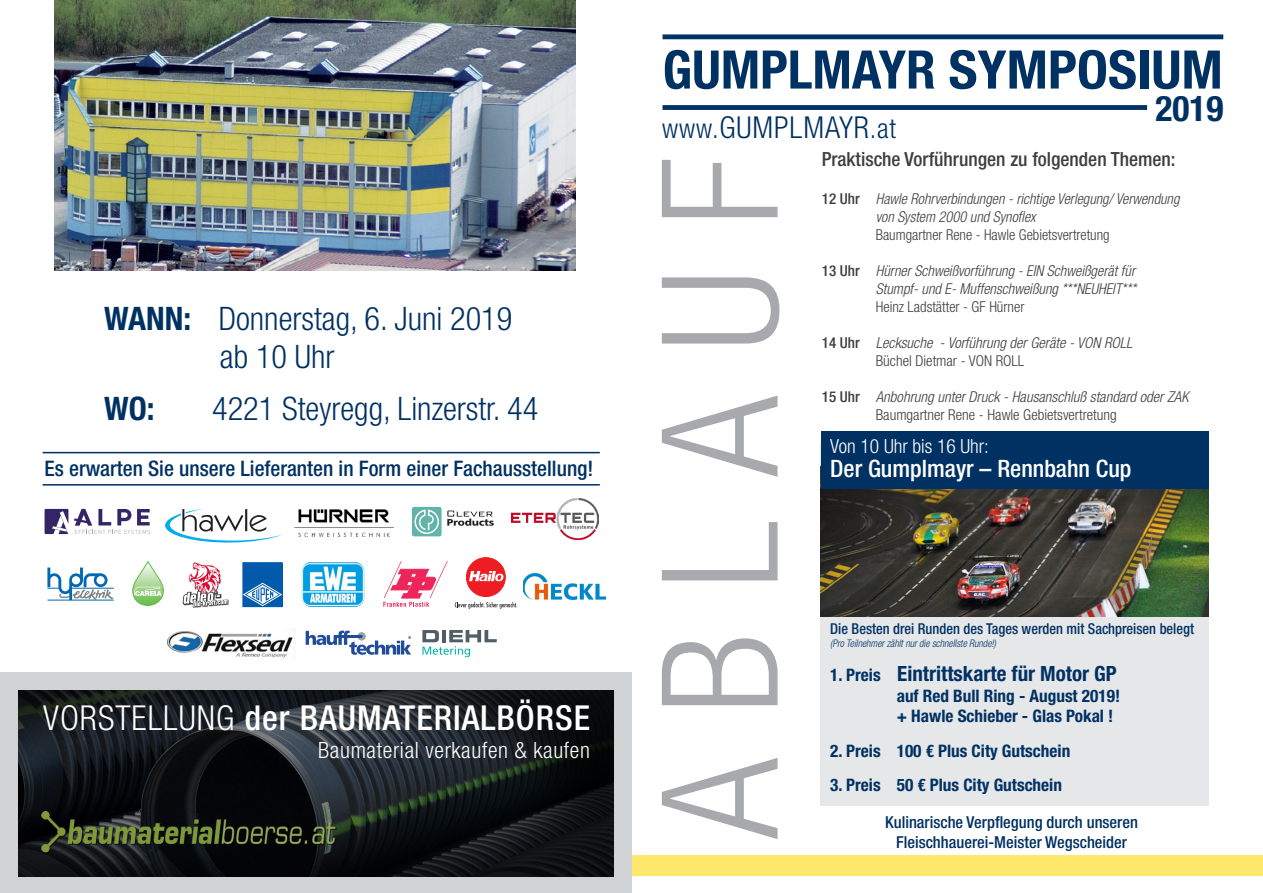
<style>
.page{position:relative;width:1263px;height:893px;background:#fff}
.page>*{position:absolute;margin:0;border:0;box-sizing:border-box;transform-origin:0 0}
.t1{font:300 condensed 162px "Helvetica Neue LT Pro";letter-spacing:.27em;color:#a8a9ad}
.t2{font:700 condensed 53.25px "Helvetica Neue LT Pro";color:#003163}
.t3{font:700 condensed 35.4px "Helvetica Neue LT Pro";color:#003163}
.t4{font:500 condensed 34.35px "Helvetica Neue LT Pro";letter-spacing:.03em;color:#fff}
.t5{font:300 condensed 32.4px/37.2px "Helvetica Neue LT Pro";color:#003163}
.t6{font:700 condensed 32.4px "Helvetica Neue LT Pro";color:#003163}
.t7{font:300 condensed 30.3px "Helvetica Neue LT Pro";letter-spacing:.03em;color:#003060}
.t8{font:500 condensed 24px "Helvetica Neue LT Pro";color:#fff}
.t9{font:300 condensed 22.5px "Helvetica Neue LT Pro";letter-spacing:.03em;color:#fff}
.t10{font:500 condensed 21.45px "Helvetica Neue LT Pro";color:#003163}
.t11{font:700 condensed 21px "Helvetica Neue LT Pro";color:#003163}
.t12{font:500 condensed 19.5px "Helvetica Neue LT Pro";color:#3e3e3f}
.t13{font:300 condensed 19.5px "Helvetica Neue LT Pro";color:#fff}
.t14{font:700 condensed 17.25px/20.7px "Helvetica Neue LT Pro";color:#003163}
.t15{font:500 condensed 16.5px/19.8px "Helvetica Neue LT Pro";color:#003163;text-align:center}
.t16{font:italic 300 condensed 15px/18px "Helvetica Neue LT Pro";color:#3e3e3f}
.t17{font:300 condensed 15px "Helvetica Neue LT Pro";color:#3e3e3f}
.t18{font:500 condensed 15px "Helvetica Neue LT Pro";color:#003163;scale:.96 1}
.t19{font:italic 300 condensed 10.5px "Helvetica Neue LT Pro";color:#003163;scale:.94 1}
.s1{font-weight:700}
.s2{font-weight:300}
.s3{font-size:27.15px}
.s4{font-weight:500;font-style:normal}
.s5{font-style:normal}
.s6{font-size:17.25px}
</style>
<div class="page">
<div style="left:0;top:855px;width:1263px;height:20px;background:#ffe86e"></div>
<div style="left:0;top:673px;width:631px;height:220px;background:#d1d2d4"></div>
<div style="left:662px;top:34px;width:561px;height:5px;background:#003163"></div>
<div style="left:662px;top:105px;width:485px;height:5px;background:#003163"></div>
<img style="left:54px;top:0;width:521px;height:270px">
<img style="left:18px;top:690px;width:596px;height:186px">
<hr style="left:43px;top:452px;width:557px;height:1px;background:#003163">
<hr style="left:43px;top:484px;width:557px;height:2px;background:#003163">
<svg style="left:45px;top:509px;width:23px;height:25px"></svg>
<svg style="left:74px;top:509px;width:76px;height:25px"></svg>
<svg style="left:132px;top:561px;width:32px;height:45px"></svg>
<svg style="left:412px;top:507px;width:82px;height:30px"></svg>
<img style="left:182px;top:562px;width:47px;height:46px">
<svg style="left:422px;top:630px;width:75px;height:27px"></svg>
<img style="left:512px;top:498px;width:86px;height:42px">
<div style="left:243px;top:563px;width:39px;height:44px;background:#015aaa"></div>
<svg style="left:242px;top:582px;width:41px;height:25px"></svg>
<img style="left:302px;top:562px;width:62px;height:45px">
<img style="left:168px;top:631px;width:125px;height:27px">
<svg style="left:383px;top:561px;width:65px;height:46px"></svg>
<svg style="left:455px;top:602px;width:62px;height:7px"></svg>
<div style="left:466px;top:558px;width:39px;height:38px;background:#ee1d23;border-radius:50%"></div>
<div style="left:466px;top:557px;width:39px;height:40px;border:1px solid #ee1d23;border-radius:50%"></div>
<svg style="left:469px;top:571px;width:35px;height:10px"></svg>
<svg style="left:306px;top:631px;width:105px;height:24px"></svg>
<svg style="left:165px;top:509px;width:117px;height:33px"></svg>
<svg style="left:47px;top:567px;width:66px;height:33px"></svg>
<hr style="left:72px;top:588px;width:42px;height:1px;background:#0168b3">
<hr style="left:47px;top:600px;width:67px;height:1px;background:#0168b3">
<img style="left:523px;top:572px;width:83px;height:29px">
<img style="left:294px;top:509px;width:99px;height:27px">
<div style="left:821px;top:443px;width:388px;height:363px;background:#e6e7e9"></div>
<img style="left:821px;top:489px;width:388px;height:128px">
<div style="left:821px;top:432px;width:388px;height:57px;background:#003163"></div>
<img style="left:40px;top:802px;width:296px;height:59px">
<h3 class="t5" style="left:220px;top:300px;width:294px;text-indent:-116px"><span class="s1">WANN:</span> Donnerstag, 6. Juni 2019 ab 10 Uhr</h3>
<h3 class="t6" style="left:104px;top:389px;width:52px">WO:</h3>
<h3 class="t5" style="left:212px;top:390px;width:328px">4221 Steyregg, Linzerstr. 44</h3>
<h3 class="t10" style="left:45px;top:455px;width:550px">Es erwarten Sie unsere Lieferanten in Form einer Fachausstellung!</h3>
<h3 class="t4" style="left:43px;top:698px;width:548px"><span class="s2">VORSTELLUNG</span> der BAUMATERIALBÖRSE</h3>
<h3 class="t9" style="left:318px;top:737px;width:273px">Baumaterial verkaufen &amp; kaufen</h3>
<h2 class="t2" style="left:662px;top:37px;width:562px">GUMPLMAYR SYMPOSIUM</h2>
<h3 class="t3" style="left:1155px;top:87px;width:69px">2019</h3>
<h3 class="t7" style="left:662px;top:110px;width:235px"><span class="s3">www.</span>GUMPLMAYR<span class="s3">.at</span></h3>
<h1 class="t1" style="left:627px;top:839px;width:683px;rotate:-90deg">ABLAUF</h1>
<h3 class="t12" style="left:822px;top:147px;width:355px">Praktische Vorführungen zu folgenden Themen:</h3>
<p class="t16" style="left:876px;top:190px;width:305px;text-indent:-54px"><span class="s4">12 Uhr</span> Hawle Rohrverbindungen - richtige Verlegung/ Verwendung von System 2000 und Synoflex</p>
<p class="t17" style="left:876px;top:226px;width:235px">Baumgartner Rene - Hawle Gebietsvertretung</p>
<p class="t16" style="left:822px;top:262px;width:316px;text-align:right"><span class="s4">13 Uhr</span> Hürner Schweißvorführung - EIN Schweißgerät für<br>Stumpf- und E- Muffenschweißung ***NEUHEIT***</p>
<p class="t17" style="left:876px;top:298px;width:150px">Heinz Ladstätter - GF Hürner</p>
<p class="t16" style="left:876px;top:334px;width:258px;text-indent:-54px"><span class="s4">14 Uhr</span> Lecksuche - Vorführung der Geräte - VON ROLL<br><span class="s5">Büchel Dietmar - VON ROLL</span></p>
<p class="t16" style="left:876px;top:388px;width:314px;text-indent:-54px"><span class="s4">15 Uhr</span> Anbohrung unter Druck - Hausanschluß standard oder ZAK<br><span class="s5">Baumgartner Rene - Hawle Gebietsvertretung</span></p>
<h3 class="t13" style="left:830px;top:435px;width:160px">Von 10 Uhr bis 16 Uhr:</h3>
<h3 class="t8" style="left:830px;top:454px;width:303px">Der Gumplmayr – Rennbahn Cup</h3>
<p class="t18" style="left:830px;top:620px;width:380px">Die Besten drei Runden des Tages werden mit Sachpreisen belegt</p>
<p class="t19" style="left:830px;top:637px;width:178px">(Pro Teilnehmer zählt nur die schnellste Runde!)</p>
<h3 class="t11" style="left:830px;top:661px;width:288px"><span class="s6">1. Preis</span> Eintrittskarte für Motor GP</h3>
<p class="t14" style="left:897px;top:685px;width:225px">auf Red Bull Ring - August 2019! + Hawle Schieber - Glas Pokal !</p>
<p class="t14" style="left:830px;top:740px;width:241px">2. Preis 100 € Plus City Gutschein</p>
<p class="t14" style="left:830px;top:775px;width:233px">3. Preis 50 € Plus City Gutschein</p>
<p class="t15" style="left:885px;top:812px;width:254px">Kulinarische Verpflegung durch unseren<br>Fleischhauerei-Meister Wegscheider</p>
</div>
